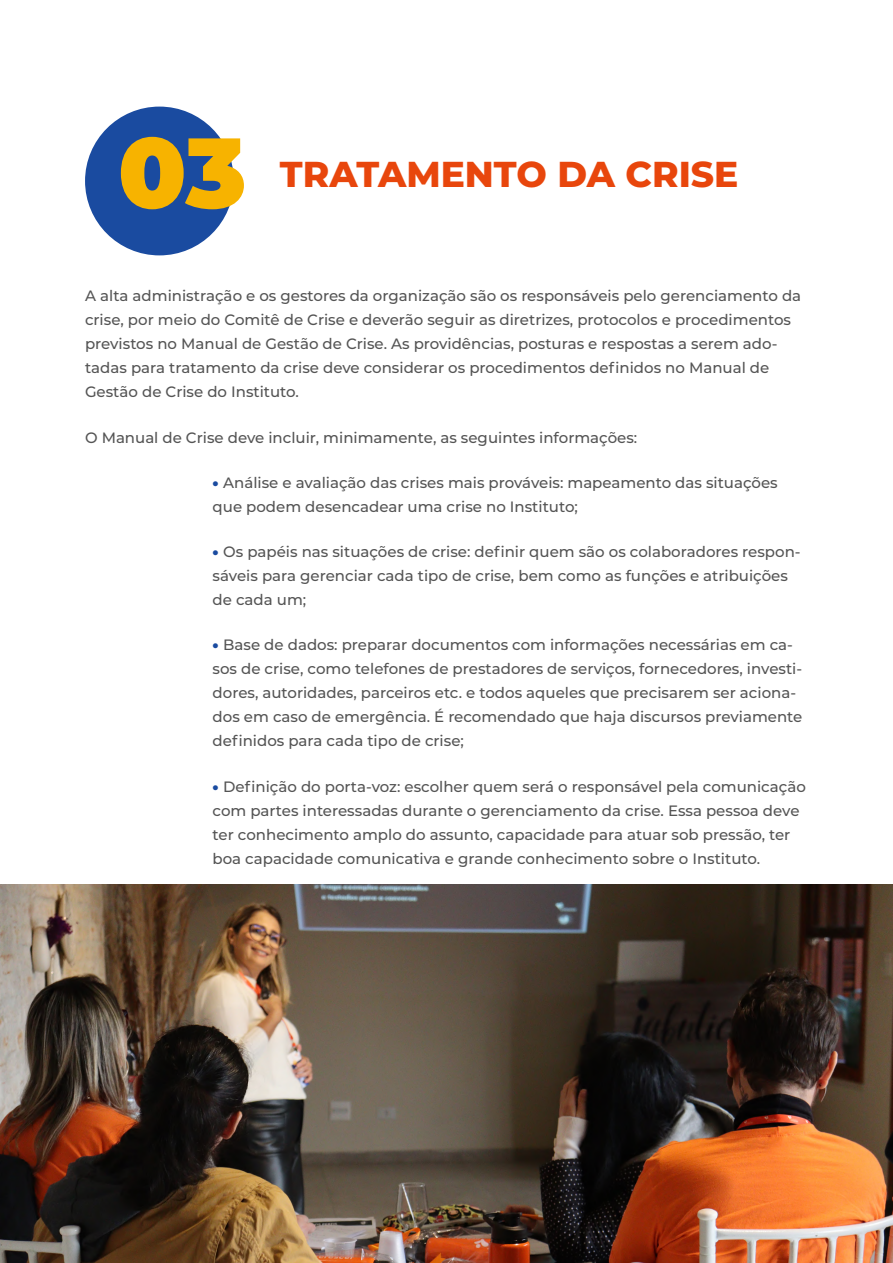
<style>
.page{position:relative;width:893px;height:1263px;background:#fff}
.page>*{position:absolute;margin:0;border:0;box-sizing:border-box;transform-origin:0 0}
.t1{font:900 99px "Montserrat";color:#f7b300}
.t2{font:800 36px "Montserrat";color:#e8460c}
.t3{font:500 15px/24px "Montserrat";color:#545454}
.s1{font-weight:900;color:#1a4ba0}
</style>
<div class="page">
<div style="left:85px;top:107px;width:149px;height:148px;background:#1a4ba0;border-radius:50%"></div>
<img style="left:0;top:884px;width:893px;height:379px">
<h1 class="t1" style="left:118px;top:98px;width:130px">03</h1>
<h2 class="t2" style="left:280px;top:148px;width:460px">TRATAMENTO DA CRISE</h2>
<p class="t3" style="left:85px;top:283px;width:718px">A alta administração e os gestores da organização são os responsáveis pelo gerenciamento da crise, por meio do Comitê de Crise e deverão seguir as diretrizes, protocolos e procedimentos previstos no Manual de Gestão de Crise. As providências, posturas e respostas a serem ado&shy;tadas para tratamento da crise deve considerar os procedimentos definidos no Manual de Gestão de Crise do Instituto.</p>
<p class="t3" style="left:85px;top:425px;width:554px">O Manual de Crise deve incluir, minimamente, as seguintes informações:</p>
<p class="t3" style="left:213px;top:470px;width:567px"><span class="s1">•</span> Análise e avaliação das crises mais prováveis: mapeamento das situações que podem desencadear uma crise no Instituto;</p>
<p class="t3" style="left:213px;top:539px;width:590px"><span class="s1">•</span> Os papéis nas situações de crise: definir quem são os colaboradores respon&shy;sáveis para gerenciar cada tipo de crise, bem como as funções e atribuições de cada um;</p>
<p class="t3" style="left:213px;top:632px;width:591px"><span class="s1">•</span> Base de dados: preparar documentos com informações necessárias em ca&shy;sos de crise, como telefones de prestadores de serviços, fornecedores, investi&shy;dores, autoridades, parceiros etc. e todos aqueles que precisarem ser aciona&shy;dos em caso de emergência. É recomendado que haja discursos previamente definidos para cada tipo de crise;</p>
<p class="t3" style="left:213px;top:774px;width:595px"><span class="s1">•</span> Definição do porta-voz: escolher quem será o responsável pela comunicação com partes interessadas durante o gerenciamento da crise. Essa pessoa deve ter conhecimento amplo do assunto, capacidade para atuar sob pressão, ter boa capacidade comunicativa e grande conhecimento sobre o Instituto.</p>
</div>
